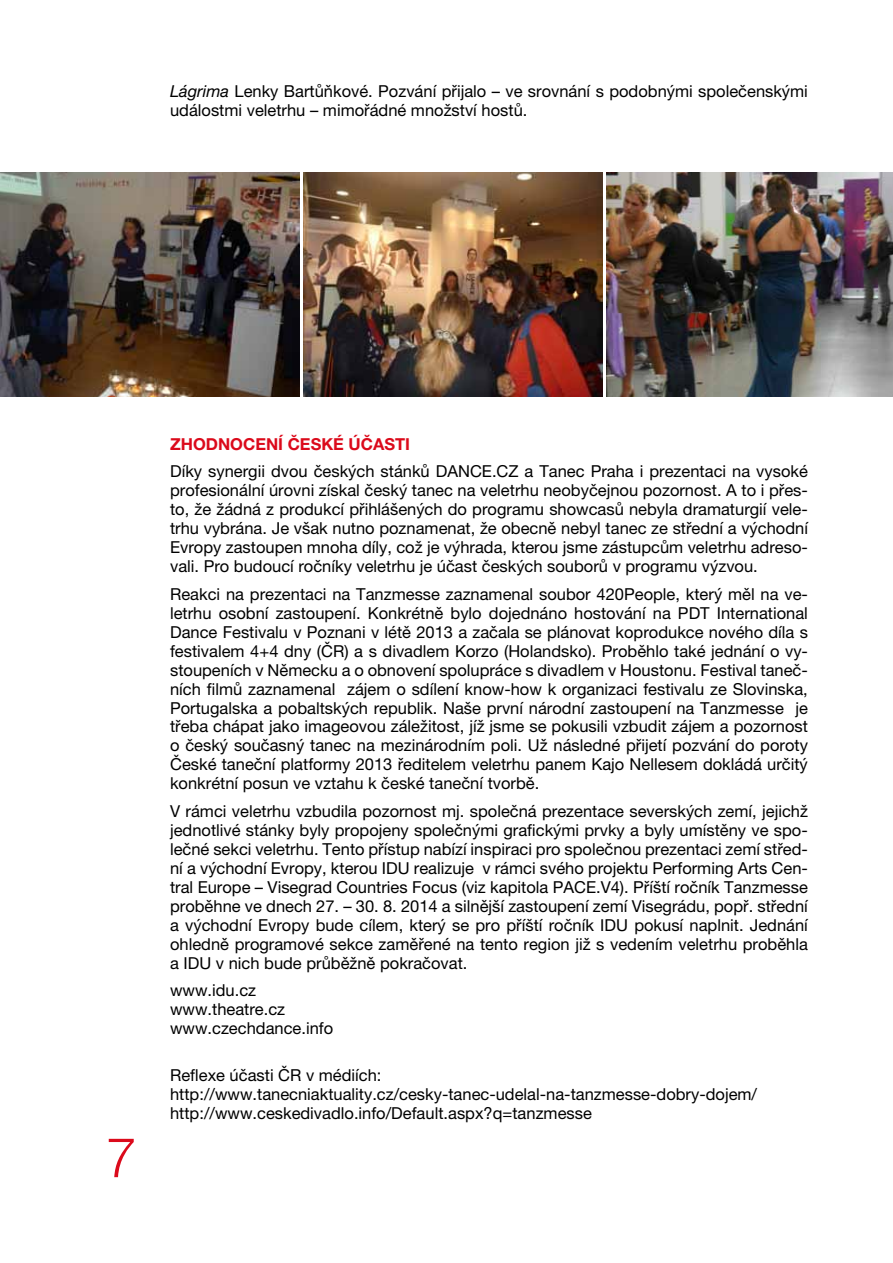
<style>
.page{position:relative;width:893px;height:1263px;background:#fff}
.page>*{position:absolute;margin:0;border:0;box-sizing:border-box;transform-origin:0 0}
.t1{font:300 55.5px "Helvetica Neue LT Pro";color:#db0a1b}
.t2{font:16.5px/19px "Helvetica Neue LT Pro";color:#000}
.t3{font:700 16.5px "Helvetica Neue LT Pro";color:#db0a1b}
.s1{font-style:italic}
</style>
<div class="page">
<img style="left:0;top:172px;width:299px;height:225px">
<img style="left:303px;top:172px;width:299px;height:225px">
<img style="left:606px;top:172px;width:287px;height:225px">
<p class="t2" style="left:170px;top:81px;width:639px"><span class="s1">Lágrima</span> Lenky Bartůňkové. Pozvání přijalo – ve srovnání s podobnými společenskými událostmi veletrhu – mimořádné množství hostů.</p>
<h1 class="t1" style="left:106px;top:1123px;width:32px">7</h1>
<p class="t3" style="left:170px;top:434px;width:241px">ZHODNOCEN Í ČESKÉ ÚČASTI</p>
<p class="t2" style="left:170px;top:462px;width:639px;text-align:justify">Díky synergii dvou českých stánků DANCE.CZ a Tanec Praha i prezentaci na vysoké profesionální úrovni získal český tanec na veletrhu neobyčejnou pozornost. A to i přes&shy;to, že žádná z produkcí přihlášených do programu showcasů nebyla dramaturgií vele&shy;trhu vybrána. Je však nutno poznamenat, že obecně nebyl tanec ze střední a východní Evropy zastoupen mnoha díly, což je výhrada, kterou jsme zástupcům veletrhu adreso&shy;vali. Pro budoucí ročníky veletrhu je účast českých souborů v programu výzvou.</p>
<p class="t2" style="left:170px;top:584px;width:639px;text-align:justify">Reakci na prezentaci na Tanzmesse zaznamenal soubor 420People, který měl na ve&shy;letrhu osobní zastoupení. Konkrétně bylo dojednáno hostování na PDT International Dance Festivalu v Poznani v létě 2013 a začala se plánovat koprodukce nového díla s festivalem 4+4 dny (ČR) a s divadlem Korzo (Holandsko). Proběhlo také jednání o vy&shy;stoupeních v Německu a o obnovení spolupráce s divadlem v Houstonu. Festival taneč&shy;ních filmů zaznamenal zájem o sdílení know-how k organizaci festivalu ze Slovinska, Portugalska a pobaltských republik. Naše první národní zastoupení na Tanzmesse je třeba chápat jako imageovou záležitost, jíž jsme se pokusili vzbudit zájem a pozornost o český současný tanec na mezinárodním poli. Už následné přijetí pozvání do poroty České taneční platformy 2013 ředitelem veletrhu panem Kajo Nellesem dokládá určitý konkrétní posun ve vztahu k české taneční tvorbě.</p>
<p class="t2" style="left:170px;top:801px;width:639px;text-align:justify">V rámci veletrhu vzbudila pozornost mj. společná prezentace severských zemí, jejichž jednotlivé stánky byly propojeny společnými grafickými prvky a byly umístěny ve spo&shy;lečné sekci veletrhu. Tento přístup nabízí inspiraci pro společnou prezentaci zemí střed&shy;ní a východní Evropy, kterou IDU realizuje v rámci svého projektu Performing Arts Cen&shy;tral Europe – Visegrad Countries Focus (viz kapitola PACE.V4). Příští ročník Tanzmesse proběhne ve dnech 27. – 30. 8. 2014 a silnější zastoupení zemí Visegrádu, popř. střední a východní Evropy bude cílem, který se pro příští ročník IDU pokusí naplnit. Jednání ohledně programové sekce zaměřené na tento region již s vedením veletrhu proběhla a IDU v nich bude průběžně pokračovat.</p>
<p class="t2" style="left:170px;top:980px;width:165px">www.idu.cz www.theatre.cz www.czechdance.info</p>
<p class="t2" style="left:170px;top:1065px;width:588px">Reflexe účasti ČR v médiích: http://www.tanecniaktuality.cz/cesky-tanec-udelal-na-tanzmesse-dobry-dojem/ http://www.ceskedivadlo.info/Default.aspx?q=tanzmesse</p>
</div>
